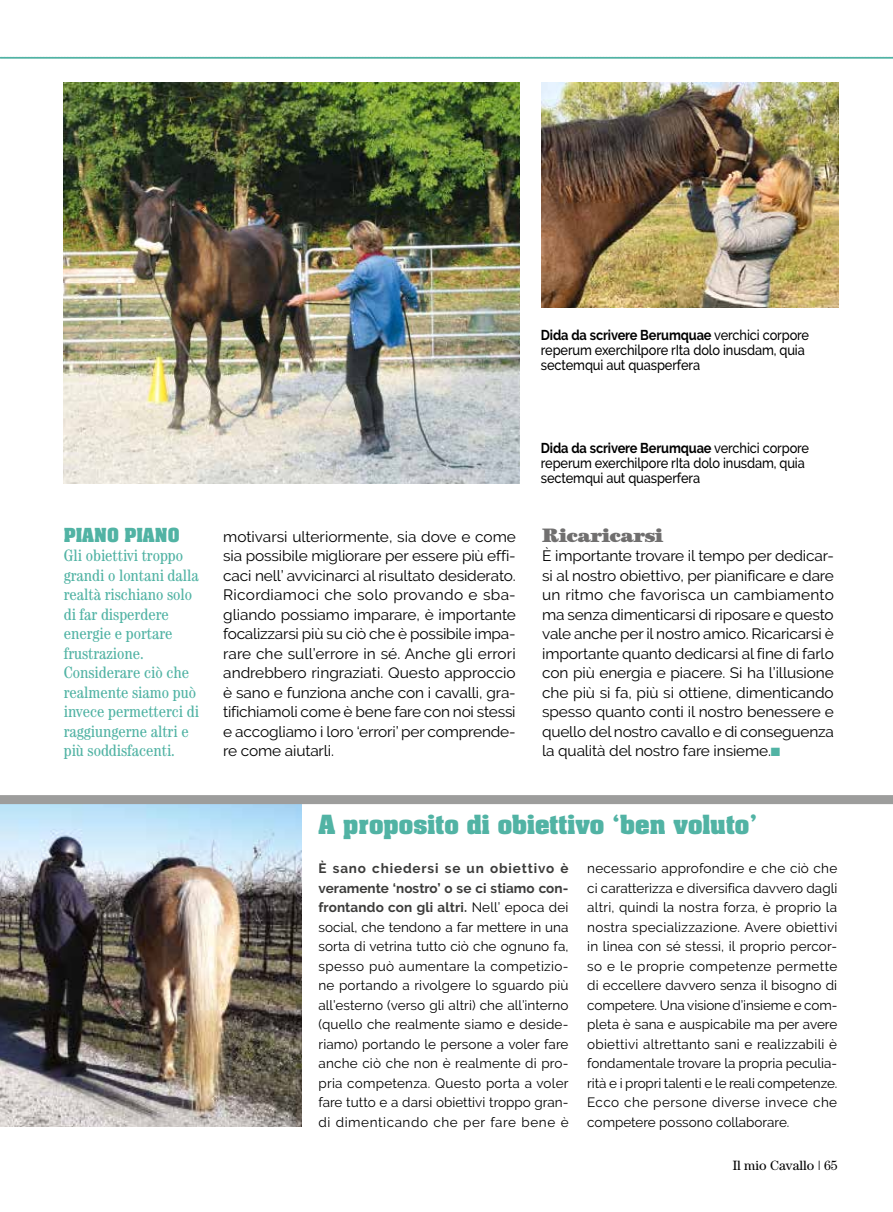
<style>
.page{position:relative;width:893px;height:1212px;background:#fff}
.page>*{position:absolute;margin:0;border:0;box-sizing:border-box;transform-origin:0 0}
.t1{font:700 22.5px "Aachen Std";color:#51b3a4;scale:1.04 1}
.t2{font:900 19.5px "Century Std";letter-spacing:-.025em;color:#706f6f}
.t3{font:condensed 16.5px/19.5px "Century Std";color:#51b3a4}
.t4{font:700 16.5px "Aachen Std";color:#51b3a4}
.t5{font:15px/19.5px "Raleway";letter-spacing:-.01em;color:#000;text-align:justify}
.t6{font:500 14.25px/15px "Raleway";letter-spacing:-.01em;color:#000;scale:.9 1}
.t7{font:13.5px/19.5px "Raleway";color:#000;text-align:justify}
.t8{font:13.5px "Century Std";color:#000}
.s1{font-weight:700}
.s2{color:#51b3a4}
.s3{font-weight:700;color:#3c3c3b}
</style>
<div class="page">
<svg style="left:0;top:57px;width:893px;height:1px"></svg>
<img style="left:0;top:804px;width:302px;height:323px">
<div style="left:0;top:795px;width:893px;height:9px;background:#9d9d9c"></div>
<img style="left:64px;top:82px;width:456px;height:401px">
<img style="left:541px;top:82px;width:297px;height:226px">
<p class="t6" style="left:541px;top:328px;width:300px"><span class="s1">Dida da scrivere Berumquae</span> verchici corpore reperum exerchilpore rIta dolo inusdam, quia sectemqui aut quasperfera</p>
<p class="t4" style="left:64px;top:523px;width:117px">PIANO PIANO</p>
<p class="t3" style="left:64px;top:545px;width:137px">Gli obiettivi troppo grandi o lontani dalla realtà rischiano solo di far disperdere energie e portare frustrazione.<br>Considerare ciò che realmente siamo può invece permetterci di raggiungerne altri e più soddisfacenti.</p>
<p class="t6" style="left:541px;top:440px;width:300px"><span class="s1">Dida da scrivere Berumquae</span> verchici corpore reperum exerchilpore rIta dolo inusdam, quia sectemqui aut quasperfera</p>
<p class="t5" style="left:223px;top:526px;width:294px">motivarsi ulteriormente, sia dove e come sia possibile migliorare per essere più effi&shy;caci nell’ avvicinarci al risultato desiderato.<br>Ricordiamoci che solo provando e sba&shy;gliando possiamo imparare, è importante focalizzarsi più su ciò che è possibile impa&shy;rare che sull’errore in sé. Anche gli errori andrebbero ringraziati. Questo approccio è sano e funziona anche con i cavalli, gra&shy;tifichiamoli come è bene fare con noi stessi e accogliamo i loro ‘errori’ per comprende&shy;re come aiutarli.</p>
<h2 class="t2" style="left:542px;top:523px;width:123px">Ricaricarsi</h2>
<p class="t5" style="left:542px;top:546px;width:293px">È importante trovare il tempo per dedicar&shy;si al nostro obiettivo, per pianificare e dare un ritmo che favorisca un cambiamento ma senza dimenticarsi di riposare e questo vale anche per il nostro amico. Ricaricarsi è importante quanto dedicarsi al fine di farlo con più energia e piacere. Si ha l’illusione che più si fa, più si ottiene, dimenticando spesso quanto conti il nostro benessere e quello del nostro cavallo e di conseguenza la qualità del nostro fare insieme.<span class="s2">■</span></p>
<h1 class="t1" style="left:318px;top:808px;width:423px">A proposito di obiettivo ‘ben voluto’</h1>
<p class="t7" style="left:318px;top:858px;width:252px"><span class="s3">È sano chiedersi se un obiettivo è veramente ‘nostro’ o se ci stiamo con&shy;frontando con gli altri.</span> Nell’ epoca dei social, che tendono a far mettere in una sorta di vetrina tutto ciò che ognuno fa, spesso può aumentare la competizio&shy;ne portando a rivolgere lo sguardo più all’esterno (verso gli altri) che all’interno (quello che realmente siamo e deside&shy;riamo) portando le persone a voler fare anche ciò che non è realmente di pro&shy;pria competenza. Questo porta a voler fare tutto e a darsi obiettivi troppo gran&shy;di dimenticando che per fare bene è</p>
<p class="t7" style="left:587px;top:858px;width:252px">necessario approfondire e che ciò che ci caratterizza e diversifica davvero dagli altri, quindi la nostra forza, è proprio la nostra specializzazione. Avere obiettivi in linea con sé stessi, il proprio percor&shy;so e le proprie competenze permette di eccellere davvero senza il bisogno di competere. Una visione d’insieme e com&shy;pleta è sana e auspicabile ma per avere obiettivi altrettanto sani e realizzabili è fondamentale trovare la propria peculia&shy;rità e i propri talenti e le reali competenze.<br>Ecco che persone diverse invece che competere possono collaborare.</p>
<p class="t8" style="left:733px;top:1158px;width:107px">Il mio Cavallo | 65</p>
</div>
